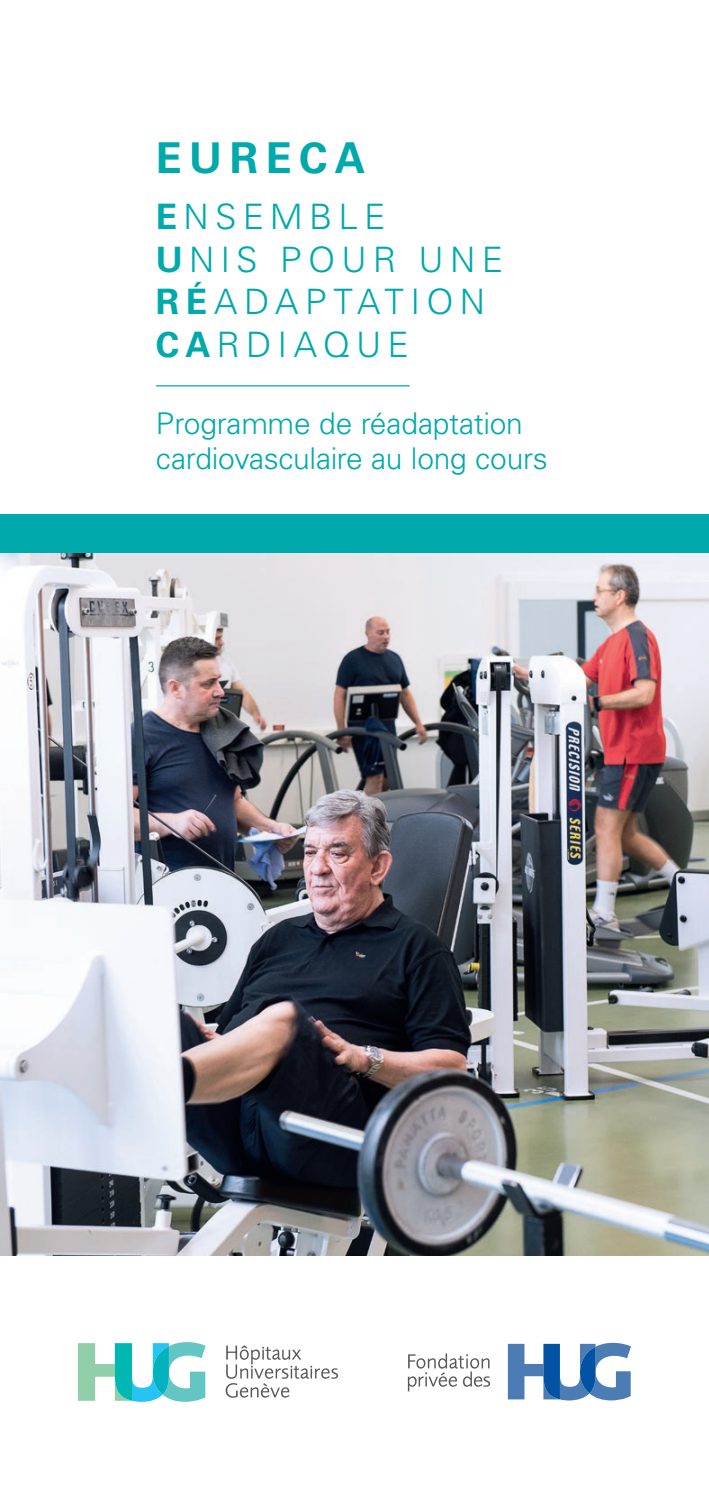
<style>
.page{position:relative;width:709px;height:1489px;background:#fff}
.page>*{position:absolute;margin:0;border:0;box-sizing:border-box;transform-origin:0 0}
.t1{font:700 42.5px "Univers LT Std";letter-spacing:.175em;color:#00a9ab}
.t2{font:300 35px/42.5px "Univers LT Std";letter-spacing:.18em;color:#00a9ab}
.t3{font:300 30px/35px "Univers LT Std";letter-spacing:-.01em;color:#00a9ab}
.s1{font-weight:700}
</style>
<div class="page">
<img style="left:0;top:553px;width:709px;height:701px">
<div style="left:0;top:514px;width:709px;height:39px;background:#00a9ab"></div>
<hr style="left:156px;top:385px;width:254px;height:1px;background:#00a9ab">
<svg style="left:78px;top:1342px;width:128px;height:59px"></svg>
<svg style="left:226px;top:1345px;width:112px;height:52px"></svg>
<svg style="left:408px;top:1353px;width:82px;height:38px"></svg>
<svg style="left:508px;top:1342px;width:123px;height:58px"></svg>
<h1 class="t1" style="left:156px;top:133px;width:211px">EURECA</h1>
<p class="t2" style="left:156px;top:196px;width:348px"><span class="s1">E</span>NSEMBLE<br><span class="s1">U</span>NIS POUR UNE<br><span class="s1">RÉ</span>ADAPTATION<br><span class="s1">CA</span>RDIAQUE</p>
<p class="t3" style="left:156px;top:406px;width:393px">Programme de réadaptation cardiovasculaire au long cours</p>
</div>
